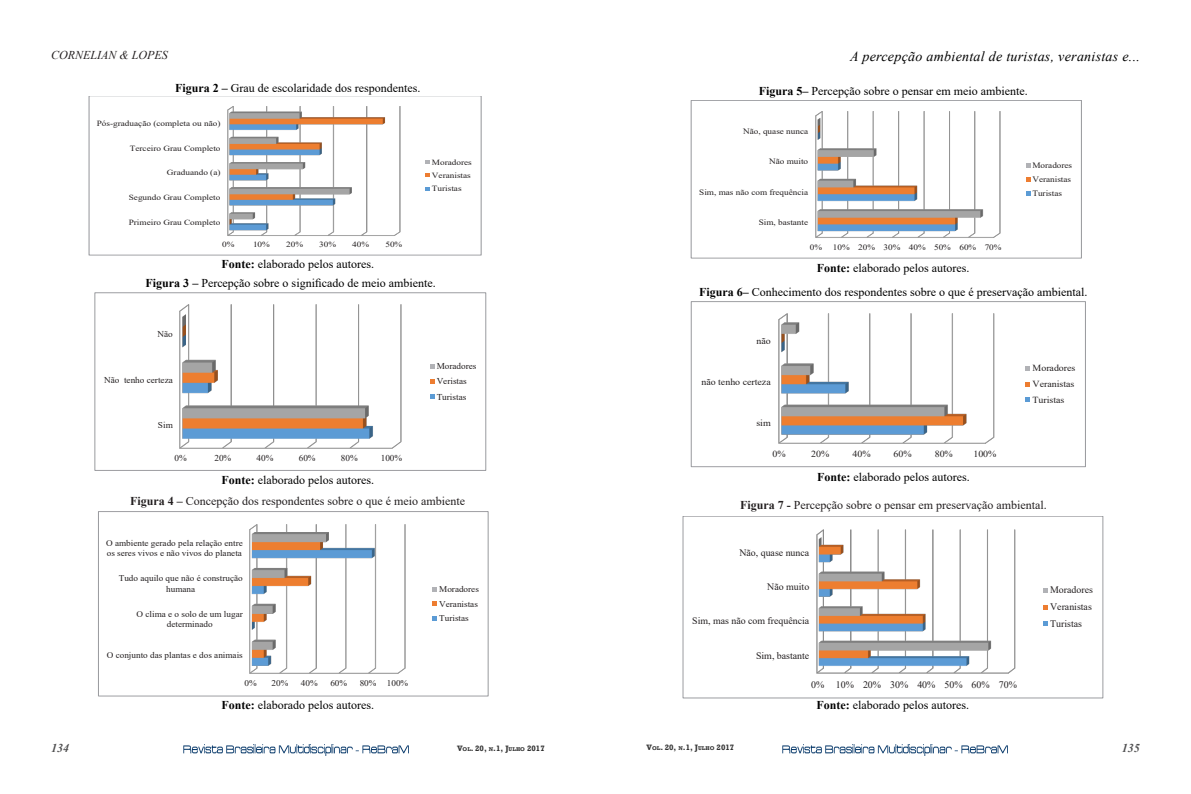
<style>
.page{position:relative;width:1191px;height:794px;background:#fff}
.page>*{position:absolute;margin:0;border:0;box-sizing:border-box;transform-origin:0 0}
.t1{font:italic 14px "Times New Roman";letter-spacing:.02em;color:#000}
.t2{font:12px "Times New Roman";color:#000}
.t3{font:12px "Times New Roman";color:#231f20}
.t4{font:italic 12px "Times New Roman";color:#231f20}
.t5{font:italic 700 12px "Times New Roman";color:#4f4f50}
.t6{font:10px "Times New Roman";color:#231f20}
.t7{font:9.9px/16.8px "Times New Roman";color:#231f20;text-align:justify}
.t8{font:9.3px/15.8px "Times New Roman";color:#231f20;text-align:justify;scale:1.07 1}
.t9{font:9px/15.2px "Times New Roman";color:#231f20}
.t10{font:8.8px "Times New Roman";color:#231f20;scale:1.05 1}
.t11{font:8.7px/10px "Times New Roman";color:#231f20;text-align:center;scale:1.05 1}
.t12{font:8.2px/13.9px "Times New Roman";color:#231f20;scale:1.12 1}
.t13{font:700 8px "Rockwell";color:#333}
.t14{font:7.9px/13.4px "Times New Roman";color:#231f20;scale:1.16 1}
.s1{font-weight:700}
.s2{font-size:5.6px}
</style>
<div class="page">
<img style="left:183px;top:744px;width:226px;height:11px">
<img style="left:782px;top:744px;width:225px;height:11px">
<img style="left:815px;top:111px;width:186px;height:127px">
<svg style="left:1026px;top:163px;width:4px;height:4px"></svg>
<svg style="left:1026px;top:177px;width:4px;height:4px"></svg>
<svg style="left:1026px;top:191px;width:4px;height:4px"></svg>
<div style="left:691px;top:100px;width:390px;height:158px;border:1px solid #9b9ca0"></div>
<img style="left:778px;top:313px;width:217px;height:131px">
<svg style="left:1025px;top:366px;width:5px;height:5px"></svg>
<svg style="left:1025px;top:382px;width:5px;height:4px"></svg>
<svg style="left:1025px;top:397px;width:5px;height:5px"></svg>
<div style="left:691px;top:302px;width:394px;height:165px;border:1px solid #9b9ca0"></div>
<img style="left:816px;top:529px;width:200px;height:145px">
<svg style="left:1043px;top:588px;width:5px;height:4px"></svg>
<svg style="left:1043px;top:605px;width:5px;height:4px"></svg>
<svg style="left:1043px;top:621px;width:5px;height:5px"></svg>
<div style="left:683px;top:516px;width:420px;height:182px;border:1px solid #9b9ca0"></div>
<img style="left:227px;top:106px;width:174px;height:130px">
<svg style="left:425px;top:160px;width:5px;height:4px"></svg>
<svg style="left:425px;top:173px;width:5px;height:4px"></svg>
<svg style="left:425px;top:187px;width:5px;height:4px"></svg>
<img style="left:179px;top:304px;width:223px;height:145px">
<svg style="left:430px;top:364px;width:5px;height:4px"></svg>
<svg style="left:430px;top:379px;width:5px;height:5px"></svg>
<svg style="left:430px;top:394px;width:5px;height:5px"></svg>
<img style="left:249px;top:524px;width:157px;height:150px">
<svg style="left:433px;top:587px;width:4px;height:4px"></svg>
<svg style="left:433px;top:601px;width:4px;height:5px"></svg>
<svg style="left:433px;top:616px;width:4px;height:5px"></svg>
<div style="left:98px;top:511px;width:390px;height:185px;border:1px solid #9b9ca0"></div>
<p class="t4" style="left:51px;top:47px;width:118px">CORNELIAN &amp; LOPES</p>
<p class="t1" style="left:850px;top:46px;width:291px">A percepção ambiental de turistas, veranistas e...</p>
<p class="t2" style="left:175px;top:80px;width:247px"><span class="s1">Figura 2 –</span> Grau de escolaridade dos respondentes.</p>
<p class="t14" style="left:97px;top:116px;width:108px">Pós-graduação (completa ou não)</p>
<p class="t14" style="left:130px;top:141px;width:80px">Terceiro Grau Completo</p>
<p class="t14" style="left:167px;top:166px;width:48px">Graduando (a)</p>
<p class="t14" style="left:129px;top:191px;width:81px">Segundo Grau Completo</p>
<p class="t14" style="left:129px;top:215px;width:81px">Primeiro Grau Completo</p>
<p class="t14" style="left:222px;top:237px;width:12px">0%</p>
<p class="t14" style="left:253px;top:237px;width:16px">10%</p>
<p class="t14" style="left:286px;top:237px;width:16px">20%</p>
<p class="t14" style="left:319px;top:237px;width:16px">30%</p>
<p class="t14" style="left:352px;top:237px;width:16px">40%</p>
<p class="t14" style="left:385px;top:237px;width:16px">50%</p>
<p class="t2" style="left:221px;top:256px;width:154px"><span class="s1">Fonte:</span> elaborado pelos autores.</p>
<p class="t14" style="left:432px;top:155px;width:36px">Moradores<br>Veranistas<br>Turistas</p>
<p class="t2" style="left:146px;top:275px;width:291px"><span class="s1">Figura 3 –</span> Percepção sobre o significado de meio ambiente.</p>
<p class="t9" style="left:157px;top:326px;width:17px">Não</p>
<p class="t9" style="left:104px;top:372px;width:70px">Não tenho certeza</p>
<p class="t9" style="left:158px;top:417px;width:16px">Sim</p>
<p class="t9" style="left:174px;top:450px;width:14px">0%</p>
<p class="t9" style="left:214px;top:450px;width:18px">20%</p>
<p class="t9" style="left:256px;top:450px;width:18px">40%</p>
<p class="t9" style="left:299px;top:450px;width:18px">60%</p>
<p class="t9" style="left:341px;top:450px;width:18px">80%</p>
<p class="t9" style="left:381px;top:450px;width:23px">100%</p>
<p class="t2" style="left:221px;top:472px;width:154px"><span class="s1">Fonte:</span> elaborado pelos autores.</p>
<p class="t9" style="left:437px;top:358px;width:41px">Moradores<br>Veristas<br>Turistas</p>
<p class="t3" style="left:130px;top:492px;width:336px"><span class="s1">Figura 4 –</span> Concepção dos respondentes sobre o que é meio ambiente</p>
<p class="t11" style="left:106px;top:537px;width:132px;text-align:left">O ambiente gerado pela relação entre os seres vivos e não vivos do planeta</p>
<p class="t11" style="left:119px;top:573px;width:120px">Tudo aquilo que não é construção humana</p>
<p class="t11" style="left:137px;top:609px;width:103px">O clima e o solo de um lugar</p>
<p class="t10" style="left:167px;top:618px;width:45px">determinado</p>
<p class="t11" style="left:107px;top:649px;width:131px">O conjunto das plantas e dos animais</p>
<p class="t11" style="left:244px;top:677px;width:13px">0%</p>
<p class="t11" style="left:271px;top:677px;width:18px">20%</p>
<p class="t11" style="left:301px;top:677px;width:18px">40%</p>
<p class="t11" style="left:330px;top:677px;width:18px">60%</p>
<p class="t11" style="left:360px;top:677px;width:48px">80% 100%</p>
<p class="t2" style="left:221px;top:696px;width:154px"><span class="s1">Fonte:</span> elaborado pelos autores.</p>
<p class="t11" style="left:439px;top:581px;width:39px;line-height:14.8px;text-align:justify">Moradores Veranistas Turistas</p>
<p class="t2" style="left:758px;top:83px;width:270px"><span class="s1">Figura 5–</span> Percepção sobre o pensar em meio ambiente.</p>
<p class="t12" style="left:743px;top:124px;width:60px">Não, quase nunca</p>
<p class="t12" style="left:769px;top:154px;width:36px">Não muito</p>
<p class="t12" style="left:699px;top:185px;width:99px">Sim, mas não com frequência</p>
<p class="t12" style="left:758px;top:215px;width:46px">Sim, bastante</p>
<p class="t12" style="left:810px;top:239px;width:12px">0%</p>
<p class="t12" style="left:833px;top:239px;width:152px">10% 20% 30% 40% 50% 60% 70%</p>
<p class="t2" style="left:817px;top:259px;width:154px"><span class="s1">Fonte:</span> elaborado pelos autores.</p>
<p class="t12" style="left:1032px;top:158px;width:37px">Moradores<br>Veranistas<br>Turistas</p>
<p class="t2" style="left:699px;top:284px;width:390px"><span class="s1">Figura 6–</span> Conhecimento dos respondentes sobre o que é preservação ambiental.</p>
<p class="t8" style="left:756px;top:333px;width:15px">não</p>
<p class="t8" style="left:701px;top:373px;width:66px">não tenho certeza</p>
<p class="t8" style="left:756px;top:414px;width:15px">sim</p>
<p class="t8" style="left:772px;top:446px;width:14px">0%</p>
<p class="t8" style="left:811px;top:446px;width:18px">20%</p>
<p class="t8" style="left:852px;top:446px;width:18px">40%</p>
<p class="t8" style="left:893px;top:446px;width:18px">60%</p>
<p class="t8" style="left:934px;top:446px;width:18px">80%</p>
<p class="t8" style="left:973px;top:446px;width:23px">100%</p>
<p class="t2" style="left:817px;top:468px;width:154px"><span class="s1">Fonte:</span> elaborado pelos autores.</p>
<p class="t8" style="left:1032px;top:360px;width:42px">Moradores Veranistas Turistas</p>
<p class="t3" style="left:740px;top:496px;width:308px"><span class="s1">Figura 7 -</span> Percepção sobre o pensar em preservação ambiental.</p>
<p class="t7" style="left:739px;top:543px;width:71px">Não, quase nunca</p>
<p class="t7" style="left:767px;top:578px;width:44px">Não muito</p>
<p class="t7" style="left:692px;top:612px;width:119px">Sim, mas não com frequência</p>
<p class="t6" style="left:756px;top:648px;width:55px">Sim, bastante</p>
<p class="t7" style="left:811px;top:675px;width:207px">0% 10% 20% 30% 40% 50% 60% 70%</p>
<p class="t2" style="left:816px;top:696px;width:154px"><span class="s1">Fonte:</span> elaborado pelos autores.</p>
<p class="t7" style="left:1050px;top:581px;width:44px">Moradores Veranistas Turistas</p>
<p class="t5" style="left:51px;top:740px;width:19px">134</p>
<p class="t13" style="left:457px;top:743px;width:89px">V<span class="s2">OL</span>. 20, <span class="s2">N</span>.1, J<span class="s2">ULHO</span> 2017</p>
<p class="t13" style="left:646px;top:742px;width:89px">V<span class="s2">OL</span>. 20, <span class="s2">N</span>.1, J<span class="s2">ULHO</span> 2017</p>
<p class="t5" style="left:1122px;top:740px;width:19px">135</p>
</div>
